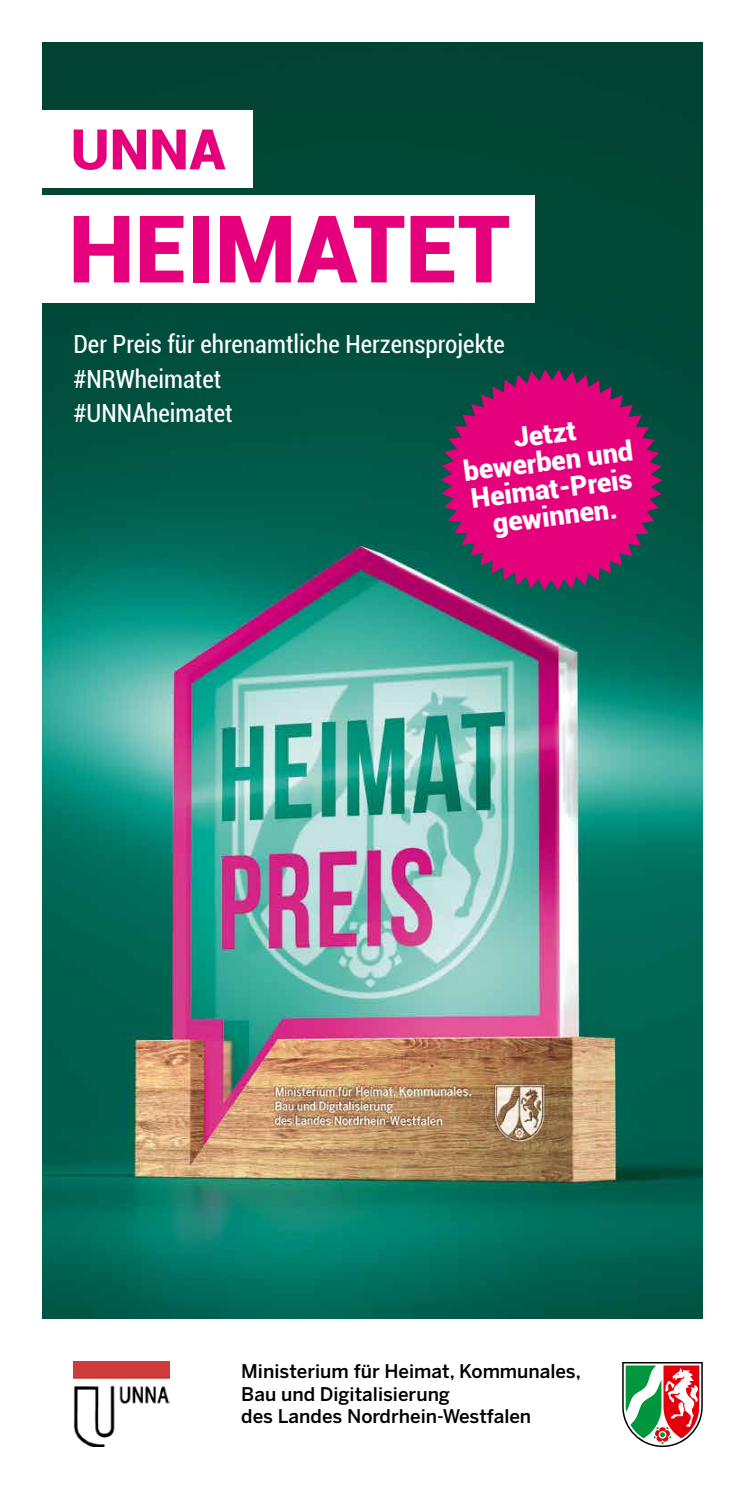
<style>
.page{position:relative;width:745px;height:1489px;background:#fff}
.page>*{position:absolute;margin:0;border:0;box-sizing:border-box;transform-origin:0 0}
.t1{font:900 93.5px "Roboto";color:#e5007c}
.t2{font:900 56px "Roboto";color:#e5007c}
.t3{font:900 27.25px/27.5px "Roboto";color:#fff;text-align:center}
.t4{font:condensed 25px/34.2px "Roboto";color:#fff}
.t5{font:500 18.75px/22.5px "Benton Sans";color:#000}
</style>
<div class="page">
<img style="left:43px;top:43px;width:659px;height:1275px">
<div style="left:0;top:195px;width:534px;height:108px;background:#fff"></div>
<div style="left:0;top:110px;width:252px;height:77px;background:#fff"></div>
<svg style="left:440px;top:369px;width:222px;height:222px;background:#a2196c"></svg>
<svg style="left:622px;top:1362px;width:80px;height:84px"></svg>
<img style="left:73px;top:1361px;width:97px;height:85px">
<h2 class="t2" style="left:71px;top:110px;width:156px">UNNA</h2>
<h1 class="t1" style="left:68px;top:183px;width:443px">HEIMATET</h1>
<h3 class="t4" style="left:73px;top:326px;width:433px">Der Preis für ehrenamtliche Herzensprojekte #NRWheimatet<br>#UNNAheimatet</h3>
<h3 class="t3" style="left:458px;top:429px;width:172px;rotate:-7deg">Jetzt bewerben und<br>Heimat-Preis gewinnen.</h3>
<p class="t5" style="left:241px;top:1359px;width:341px">Ministerium für Heimat, Kommunales,<br>Bau und Digitalisierung<br>des Landes Nordrhein-Westfalen</p>
</div>
